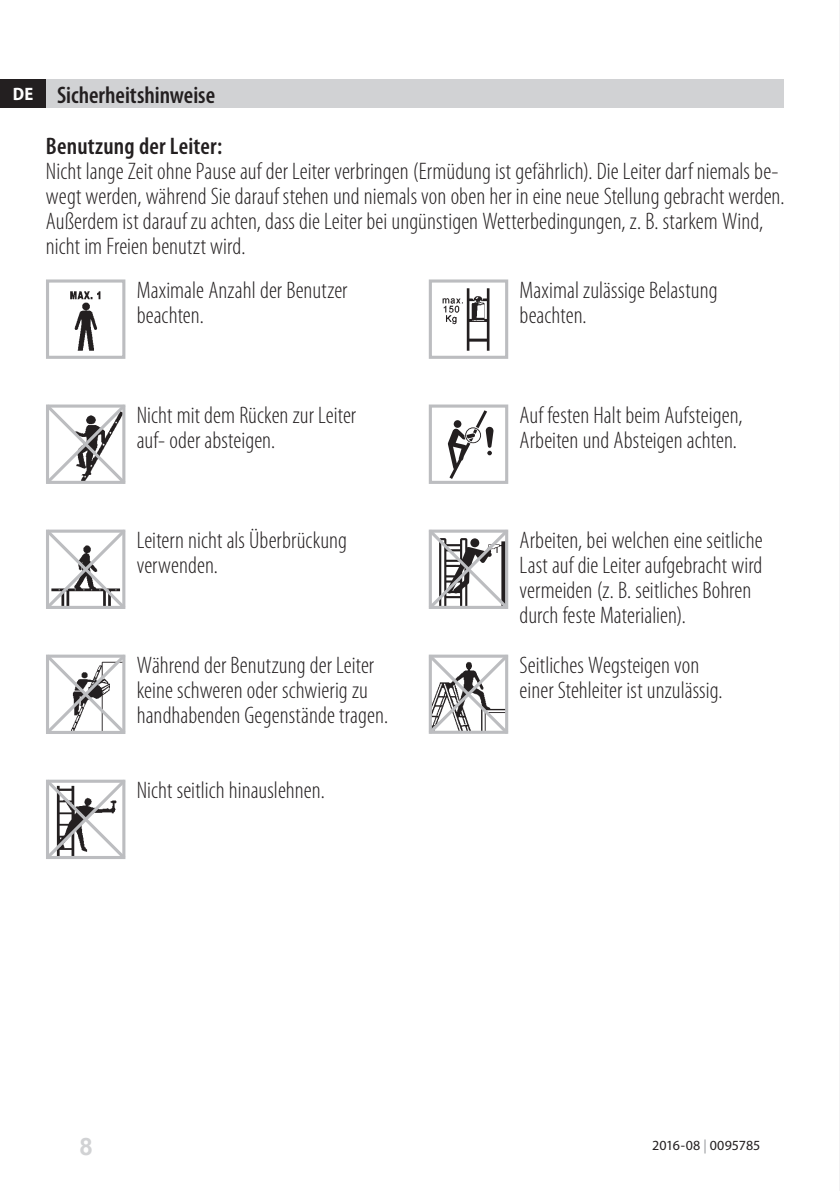
<style>
.page{position:relative;width:840px;height:1191px;background:#fff}
.page>*{position:absolute;margin:0;border:0;box-sizing:border-box;transform-origin:0 0}
.t1{font:300 condensed 24px/25px "Myriad Pro";color:#231f20}
.t2{font:600 condensed 24px/51.8px "Myriad Pro";letter-spacing:.005em;color:#231f20;text-align:right}
.t3{font:700 24px "Arial";color:#d1d2d4}
.t4{font:14px "Myriad Pro";color:#231f20}
.s1{font-weight:700;font-stretch:semi-condensed;font-size:18px;color:#fff}
.s2{color:#939598}
</style>
<div class="page">
<hr style="left:839px;top:0;width:1px;height:1191px;background:#e6e7e9">
<div style="left:0;top:79px;width:46px;height:29px;background:#231f20"></div>
<div style="left:46px;top:79px;width:736px;height:29px;background:#d1d2d4"></div>
<img style="left:70px;top:291px;width:31px;height:60px">
<div style="left:46px;top:279px;width:79px;height:80px;border:3px solid #bcbdc0"></div>
<img style="left:442px;top:288px;width:48px;height:63px">
<div style="left:428px;top:279px;width:80px;height:80px;border:3px solid #bcbdc0"></div>
<svg style="left:447px;top:410px;width:46px;height:69px"></svg>
<div style="left:428px;top:404px;width:80px;height:80px;border:3px solid #bcbdc0"></div>
<svg style="left:46px;top:404px;width:80px;height:80px"></svg>
<svg style="left:46px;top:654px;width:80px;height:80px"></svg>
<svg style="left:46px;top:779px;width:80px;height:80px"></svg>
<svg style="left:428px;top:529px;width:81px;height:80px"></svg>
<svg style="left:428px;top:654px;width:81px;height:80px"></svg>
<svg style="left:46px;top:529px;width:80px;height:80px"></svg>
<p class="t2" style="left:13px;top:68px;width:211px"><span class="s1">DE</span> Sicherheitshinweise<br>Benutzung der Leiter:</p>
<p class="t1" style="left:46px;top:160px;width:739px">Nicht lange Zeit ohne Pause auf der Leiter verbringen (Ermüdung ist gefährlich). Die Leiter darf niemals be&shy;wegt werden, während Sie darauf stehen und niemals von oben her in eine neue Stellung gebracht werden.<br>Außerdem ist darauf zu achten, dass die Leiter bei ungünstigen Wetterbedingungen, z. B. starkem Wind, nicht im Freien benutzt wird.</p>
<p class="t1" style="left:137px;top:278px;width:212px">Maximale Anzahl der Benutzer beachten.</p>
<p class="t1" style="left:519px;top:278px;width:199px">Maximal zulässige Belastung beachten.</p>
<p class="t1" style="left:137px;top:403px;width:221px">Nicht mit dem Rücken zur Leiter auf- oder absteigen.</p>
<p class="t1" style="left:519px;top:403px;width:224px">Auf festen Halt beim Aufsteigen,<br>Arbeiten und Absteigen achten.</p>
<p class="t1" style="left:137px;top:528px;width:212px">Leitern nicht als Überbrückung verwenden.</p>
<p class="t1" style="left:519px;top:528px;width:244px">Arbeiten, bei welchen eine seitliche Last auf die Leiter aufgebracht wird vermeiden (z. B. seitliches Bohren durch feste Materialien).</p>
<p class="t1" style="left:519px;top:653px;width:204px">Seitliches Wegsteigen von einer Stehleiter ist unzulässig.</p>
<p class="t1" style="left:137px;top:653px;width:253px">Während der Benutzung der Leiter keine schweren oder schwierig zu handhabenden Gegenstände tragen.</p>
<p class="t1" style="left:137px;top:778px;width:189px">Nicht seitlich hinauslehnen.</p>
<p class="t3" style="left:79px;top:1129px;width:15px">8</p>
<p class="t4" style="left:652px;top:1136px;width:110px">2016-08 <span class="s2">|</span> 0095785</p>
</div>
